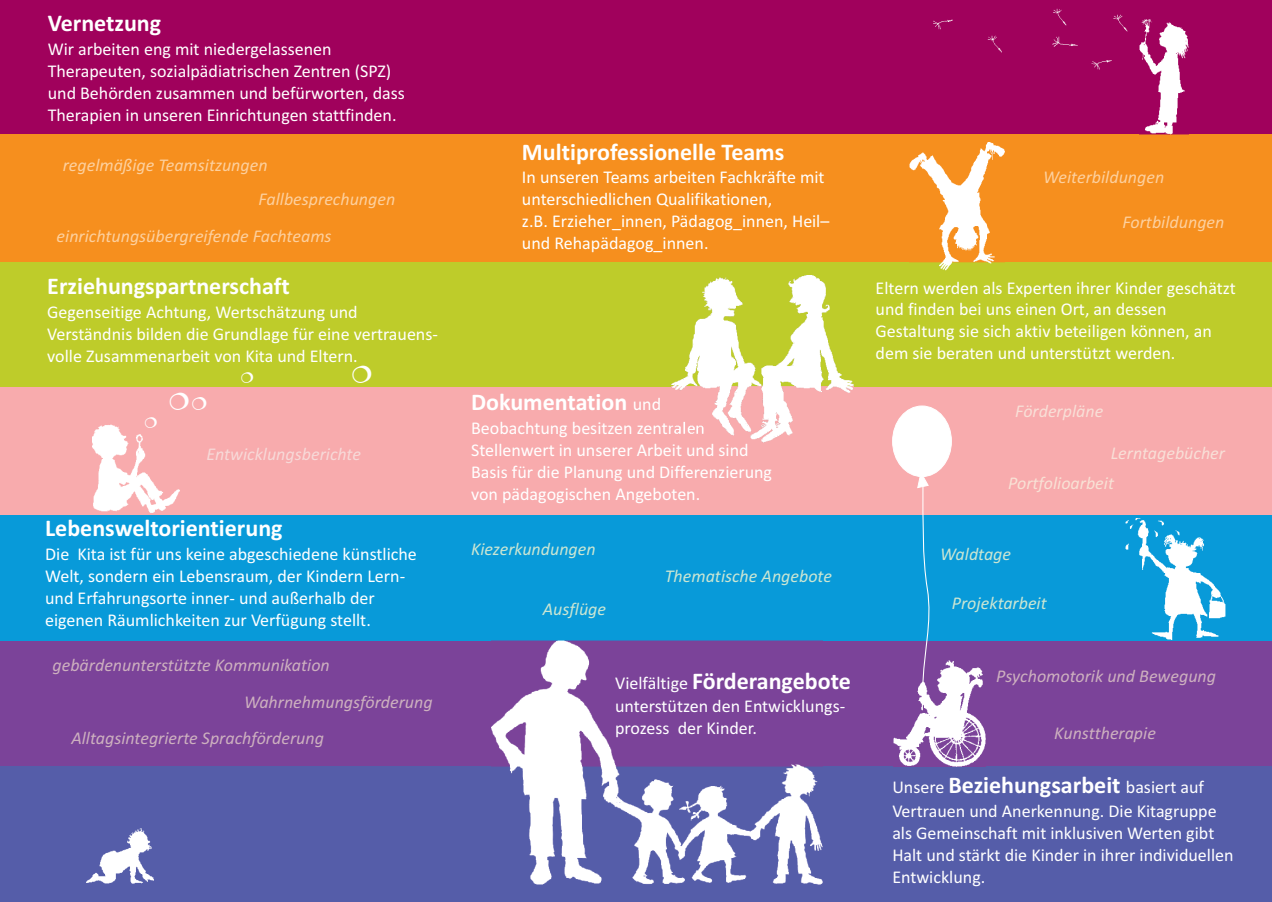
<style>
.page{position:relative;width:1272px;height:902px;background:#fff}
.page>*{position:absolute;margin:0;border:0;box-sizing:border-box;transform-origin:0 0}
.t1{font:700 24px "Calibri";color:#fff}
.t2{font:18px/21.9px "Calibri";color:#fff}
.t3{font:italic 18px "Calibri";color:#cdb0bf}
.t4{font:italic 18px "Calibri";color:#fdd09e}
.t5{font:italic 18px "Calibri";color:#cbe6d3}
.t6{font:italic 18px "Calibri";color:#f8dfd7}
.t7{font:italic 18px "Calibri";color:#f7d9d8}
.t8{font:italic 18px "Calibri";color:#f8e1d5}
.s1{font-weight:400;font-size:18px}
.s2{font-weight:700;font-size:24px}
</style>
<div class="page">
<div style="left:0;top:0;width:1271px;height:135px;background:#a0015c"></div>
<div style="left:0;top:639px;width:1271px;height:127px;background:#7b4399"></div>
<div style="left:0;top:513px;width:1271px;height:127px;background:#089ad9"></div>
<div style="left:0;top:766px;width:1271px;height:135px;background:#555da9"></div>
<div style="left:0;top:260px;width:1271px;height:127px;background:#becc2a"></div>
<div style="left:0;top:386px;width:1271px;height:128px;background:#f8abad"></div>
<div style="left:0;top:134px;width:1271px;height:128px;background:#f68f1e"></div>
<img style="left:491px;top:640px;width:331px;height:244px">
<img style="left:1125px;top:518px;width:99px;height:121px">
<img style="left:93px;top:424px;width:87px;height:89px">
<img style="left:671px;top:275px;width:182px;height:168px">
<div style="left:892px;top:405px;width:59px;height:72px;background:#fff;border:1px solid #fff;border-radius:50%"></div>
<img style="left:1139px;top:19px;width:48px;height:115px">
<img style="left:1052px;top:36px;width:25px;height:11px">
<img style="left:1113px;top:14px;width:15px;height:18px">
<img style="left:987px;top:35px;width:15px;height:18px">
<img style="left:1053px;top:8px;width:14px;height:17px">
<img style="left:933px;top:19px;width:20px;height:11px">
<img style="left:909px;top:143px;width:95px;height:128px">
<img style="left:86px;top:828px;width:68px;height:54px">
<img style="left:893px;top:660px;width:92px;height:106px">
<svg style="left:916px;top:472px;width:17px;height:215px"></svg>
<img style="left:1091px;top:60px;width:21px;height:10px">
<svg style="left:145px;top:424px;width:12px;height:4px"></svg>
<h1 class="t1" style="left:48px;top:13px;width:115px">Vernetzung</h1>
<p class="t2" style="left:48px;top:39px;width:358px">Wir arbeiten eng mit niedergelassenen Therapeuten, sozialpädiatrischen Zentren (SPZ) und Behörden zusammen und befürworten, dass Therapien in unseren Einrichtungen stattfinden.</p>
<p class="t4" style="left:63px;top:157px;width:206px">regelmäßige Teamsitzungen</p>
<p class="t4" style="left:258px;top:191px;width:138px">Fallbesprechungen</p>
<p class="t4" style="left:57px;top:229px;width:276px">einrichtungsübergreifende Fachteams</p>
<h1 class="t1" style="left:47px;top:276px;width:244px">Erziehungspartnerschaft</h1>
<p class="t2" style="left:47px;top:302px;width:392px">Gegenseitige Achtung, Wertschätzung und<br>Verständnis bilden die Grundlage für eine vertrauens&shy;volle Zusammenarbeit von Kita und Eltern.</p>
<h1 class="t1" style="left:522px;top:142px;width:264px">Multiprofessionelle Teams</h1>
<p class="t2" style="left:522px;top:168px;width:309px">In unseren Teams arbeiten Fachkräfte mit unterschiedlichen Qualifikationen,<br>z.B. Erzieher_innen, Pädagog_innen, Heil– und Rehapädagog_innen.</p>
<p class="t4" style="left:1043px;top:169px;width:123px">Weiterbildungen</p>
<p class="t4" style="left:1122px;top:215px;width:103px">Fortbildungen</p>
<p class="t2" style="left:875px;top:278px;width:362px">Eltern werden als Experten ihrer Kinder geschätzt und finden bei uns einen Ort, an dessen Gestaltung sie sich aktiv beteiligen können, an dem sie beraten und unterstützt werden.</p>
<h1 class="t1" style="left:471px;top:392px;width:191px">Dokumentation <span class="s1">und</span></h1>
<p class="t2" style="left:471px;top:418px;width:302px">Beobachtung besitzen zentralen Stellenwert in unserer Arbeit und sind Basis für die Planung und Differenzierung von pädagogischen Angeboten.</p>
<p class="t6" style="left:1015px;top:403px;width:89px">Förderpläne</p>
<p class="t7" style="left:206px;top:446px;width:156px">Entwicklungsberichte</p>
<p class="t6" style="left:1110px;top:445px;width:116px">Lerntagebücher</p>
<p class="t8" style="left:1008px;top:475px;width:107px">Portfolioarbeit</p>
<h1 class="t1" style="left:45px;top:518px;width:239px">Lebensweltorientierung</h1>
<p class="t2" style="left:45px;top:544px;width:373px">Die Kita ist für uns keine abgeschiedene künstliche Welt, sondern ein Lebensraum, der Kindern Lern&shy;und Erfahrungsorte inner- und außerhalb der eigenen Räumlichkeiten zur Verfügung stellt.</p>
<p class="t3" style="left:53px;top:657px;width:279px">gebärdenunterstützte Kommunikation</p>
<p class="t3" style="left:244px;top:694px;width:190px">Wahrnehmungsförderung</p>
<p class="t3" style="left:71px;top:730px;width:254px">Alltagsintegrierte Sprachförderung</p>
<p class="t5" style="left:471px;top:541px;width:126px">Kiezerkundungen</p>
<p class="t5" style="left:542px;top:601px;width:65px">Ausflüge</p>
<p class="t5" style="left:665px;top:568px;width:169px">Thematische Angebote</p>
<h1 class="t1" style="left:615px;top:670px;width:237px"><span class="s1">Vielfältige</span> Förderangebote</h1>
<p class="t2" style="left:615px;top:697px;width:231px">unterstützen den Entwicklungs&shy;prozess der Kinder.</p>
<p class="t5" style="left:940px;top:547px;width:72px">Waldtage</p>
<p class="t5" style="left:951px;top:595px;width:96px">Projektarbeit</p>
<p class="t3" style="left:996px;top:668px;width:221px">Psychomotorik und Bewegung</p>
<p class="t3" style="left:1054px;top:725px;width:103px">Kunsttherapie</p>
<p class="t2" style="left:892px;top:777px;width:326px;line-height:23.5px">Unsere <span class="s2">Beziehungsarbeit</span> basiert auf<br>Vertrauen und Anerkennung. Die Kitagruppe</p>
<p class="t2" style="left:892px;top:823px;width:343px">als Gemeinschaft mit inklusiven Werten gibt<br>Halt und stärkt die Kinder in ihrer individuellen<br>Entwicklung.</p>
</div>
